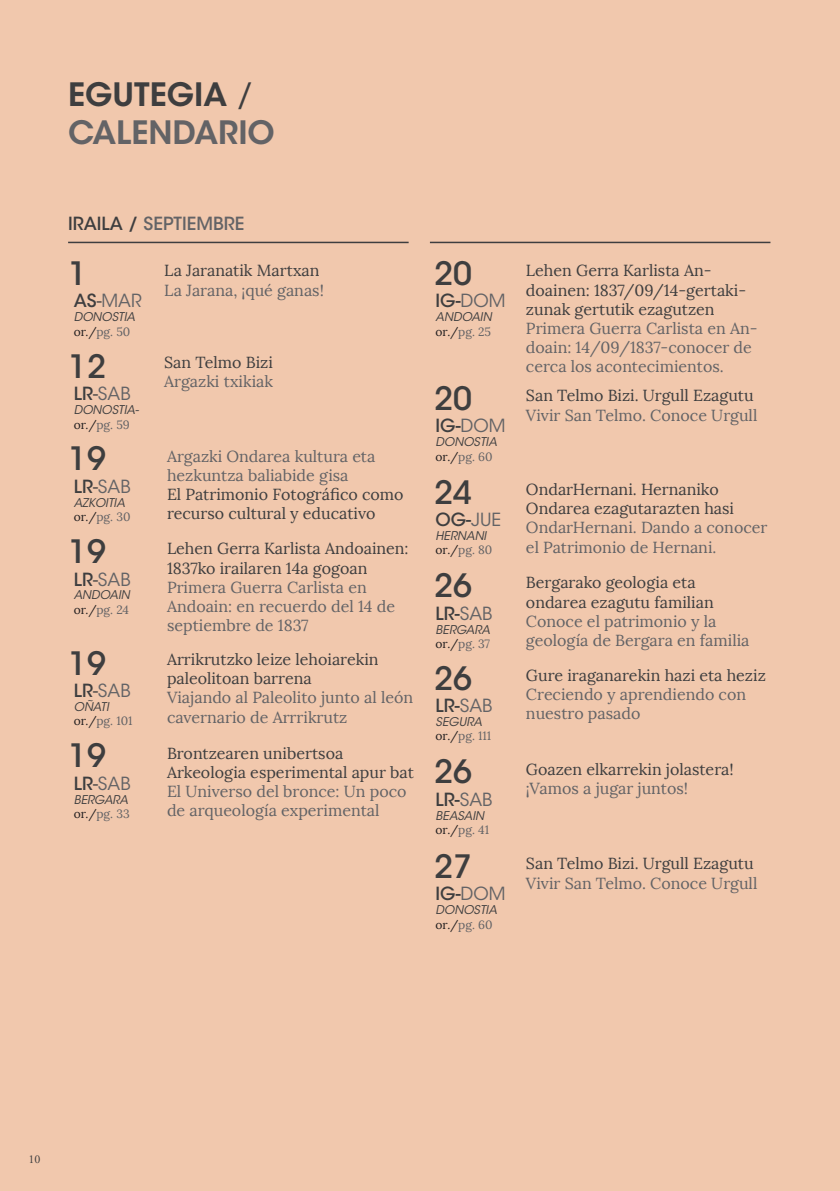
<style>
.page{position:relative;width:840px;height:1191px;background:#fff}
.page>*{position:absolute;margin:0;border:0;box-sizing:border-box;transform-origin:0 0}
.t1{font:500 32px "ITC Avant Garde Std";color:#3e3e3f}
.t2{font:600 32px/38.4px "ITC Avant Garde Std";color:#636366}
.t3{font:500 18px "ITC Avant Garde Std";color:#3e3e3f}
.t4{font:18px "ITC Avant Garde Std";color:#636366}
.t5{font:500 18px "ITC Avant Garde Std";color:#636366}
.t6{font:16px/19.2px "Lora";color:#636366}
.t7{font:16px/19.2px "Lora";color:#3e3e3f}
.t8{font:12px "Lora";color:#231f20}
.t9{font:italic 12px "ITC Avant Garde Std";color:#3e3e3f}
.t10{font:12px "Lora";color:#636366}
.t11{font:12px "Adobe Garamond Pro";color:#3e3e3f}
.s1{color:#3e3e3f}
.s2{font-weight:400;color:#3e3e3f}
.s3{font-weight:500;color:#3e3e3f}
.s4{color:#636366}
.s5{color:#231f20}
.s6{font-weight:400;color:#636366}
</style>
<div class="page">
<div style="left:0;top:0;width:839px;height:1191px;background:#f1c8ad"></div>
<hr style="left:68px;top:242px;width:340px;height:1px;background:#3e3e3f">
<hr style="left:429px;top:242px;width:341px;height:1px;background:#3e3e3f">
<h1 class="t2" style="left:68px;top:75px;width:208px"><span class="s1">EGUTEGIA</span> <span class="s2">/<br></span>CALENDARIO</h1>
<p class="t5" style="left:68px;top:213px;width:178px"><span class="s1">IRAILA /</span> SEPTIEMBRE</p>
<h1 class="t1" style="left:68px;top:253px;width:20px">1</h1>
<p class="t4" style="left:74px;top:290px;width:69px"><span class="s3">AS</span><span class="s1">-</span>MAR</p>
<p class="t9" style="left:74px;top:310px;width:63px">DONOSTIA</p>
<p class="t8" style="left:74px;top:324px;width:58px">or./<span class="s4">pg.</span> <span class="s4">50</span></p>
<p class="t7" style="left:164px;top:261px;width:157px">La Jaranatik Martxan</p>
<p class="t6" style="left:164px;top:280px;width:161px">La Jarana, ¡qué ganas!</p>
<h1 class="t1" style="left:68px;top:346px;width:39px">12</h1>
<p class="t4" style="left:74px;top:383px;width:58px"><span class="s3">LR</span><span class="s1">-</span>SAB</p>
<p class="t9" style="left:74px;top:402px;width:67px">DONOSTIA-</p>
<p class="t10" style="left:74px;top:417px;width:57px"><span class="s5">or./</span>pg. 59</p>
<h1 class="t1" style="left:68px;top:439px;width:39px">19</h1>
<p class="t4" style="left:74px;top:475px;width:58px"><span class="s3">LR</span><span class="s1">-</span>SAB</p>
<p class="t9" style="left:74px;top:495px;width:53px">AZKOITIA</p>
<p class="t8" style="left:74px;top:510px;width:58px">or./<span class="s4">pg.</span> <span class="s4">30</span></p>
<h1 class="t1" style="left:68px;top:531px;width:39px">19</h1>
<p class="t4" style="left:74px;top:568px;width:58px"><span class="s3">LR</span><span class="s1">-</span>SAB</p>
<p class="t9" style="left:74px;top:588px;width:58px">ANDOAIN</p>
<p class="t8" style="left:74px;top:602px;width:57px">or./<span class="s4">pg.</span> <span class="s4">24</span></p>
<h1 class="t1" style="left:68px;top:643px;width:39px">19</h1>
<p class="t4" style="left:74px;top:679px;width:58px"><span class="s3">LR</span><span class="s1">-</span>SAB</p>
<p class="t9" style="left:74px;top:699px;width:37px">OÑATI</p>
<p class="t8" style="left:74px;top:714px;width:60px">or./<span class="s4">pg.</span> <span class="s4">101</span></p>
<h1 class="t1" style="left:68px;top:735px;width:39px">19</h1>
<p class="t4" style="left:74px;top:772px;width:58px"><span class="s3">LR</span><span class="s1">-</span>SAB</p>
<p class="t9" style="left:74px;top:792px;width:56px">BERGARA</p>
<p class="t8" style="left:74px;top:806px;width:57px">or./<span class="s4">pg.</span> <span class="s4">33</span></p>
<p class="t7" style="left:164px;top:352px;width:110px">San Telmo Bizi</p>
<p class="t6" style="left:164px;top:372px;width:110px">Argazki txikiak</p>
<p class="t6" style="left:167px;top:446px;width:210px">Argazki Ondarea kultura eta hezkuntza baliabide gisa</p>
<p class="t7" style="left:167px;top:485px;width:238px">El Patrimonio Fotográfico como recurso cultural y educativo</p>
<p class="t7" style="left:167px;top:539px;width:243px">Lehen Gerra Karlista Andoainen:<br>1837ko irailaren 14a gogoan</p>
<p class="t6" style="left:167px;top:577px;width:229px">Primera Guerra Carlista en<br>Andoain: en recuerdo del 14 de septiembre de 1837</p>
<p class="t7" style="left:167px;top:650px;width:213px">Arrikrutzko leize lehoiarekin paleolitoan barrena</p>
<p class="t6" style="left:167px;top:688px;width:247px">Viajando al Paleolito junto al león cavernario de Arrrikrutz</p>
<p class="t7" style="left:167px;top:743px;width:248px">Brontzearen unibertsoa<br>Arkeologia esperimental apur bat</p>
<p class="t6" style="left:167px;top:782px;width:241px">El Universo del bronce: Un poco de arqueología experimental</p>
<h1 class="t1" style="left:434px;top:253px;width:39px">20</h1>
<p class="t3" style="left:435px;top:290px;width:71px">IG-<span class="s6">DOM</span></p>
<p class="t9" style="left:435px;top:310px;width:58px">ANDOAIN</p>
<p class="t8" style="left:435px;top:324px;width:57px">or./<span class="s4">pg.</span> <span class="s4">25</span></p>
<h1 class="t1" style="left:434px;top:378px;width:39px">20</h1>
<p class="t3" style="left:435px;top:415px;width:71px">IG-<span class="s6">DOM</span></p>
<p class="t9" style="left:435px;top:435px;width:63px">DONOSTIA</p>
<p class="t8" style="left:435px;top:449px;width:58px">or./<span class="s4">pg.</span> <span class="s4">60</span></p>
<h1 class="t1" style="left:434px;top:472px;width:39px">24</h1>
<p class="t3" style="left:435px;top:508px;width:67px">OG-<span class="s6">JUE</span></p>
<p class="t9" style="left:435px;top:528px;width:52px">HERNANI</p>
<p class="t8" style="left:435px;top:543px;width:58px">or./<span class="s4">pg.</span> <span class="s4">80</span></p>
<h1 class="t1" style="left:434px;top:565px;width:39px">26</h1>
<p class="t3" style="left:435px;top:602px;width:58px">LR-<span class="s6">SAB</span></p>
<p class="t9" style="left:435px;top:622px;width:56px">BERGARA</p>
<p class="t10" style="left:435px;top:636px;width:56px"><span class="s5">or./</span>pg. 37</p>
<h1 class="t1" style="left:434px;top:658px;width:39px">26</h1>
<p class="t3" style="left:435px;top:694px;width:58px">LR-<span class="s6">SAB</span></p>
<p class="t9" style="left:435px;top:714px;width:48px">SEGURA</p>
<p class="t8" style="left:435px;top:729px;width:57px">or./<span class="s4">pg.</span> <span class="s4">111</span></p>
<h1 class="t1" style="left:434px;top:751px;width:39px">26</h1>
<p class="t3" style="left:435px;top:788px;width:58px">LR-<span class="s6">SAB</span></p>
<p class="t9" style="left:435px;top:808px;width:50px">BEASAIN</p>
<p class="t8" style="left:435px;top:822px;width:55px">or./<span class="s4">pg.</span> <span class="s4">41</span></p>
<h1 class="t1" style="left:434px;top:846px;width:39px">27</h1>
<p class="t3" style="left:435px;top:882px;width:71px">IG-<span class="s6">DOM</span></p>
<p class="t9" style="left:435px;top:902px;width:63px">DONOSTIA</p>
<p class="t8" style="left:435px;top:917px;width:58px">or./<span class="s4">pg.</span> <span class="s4">60</span></p>
<p class="t7" style="left:525px;top:261px;width:222px">Lehen Gerra Karlista An&shy;doainen: 1837/09/14-gertaki&shy;zunak gertutik ezagutzen</p>
<p class="t6" style="left:525px;top:319px;width:233px">Primera Guerra Carlista en An&shy;doain: 14/09/1837-conocer de cerca los acontecimientos.</p>
<p class="t7" style="left:525px;top:386px;width:229px">San Telmo Bizi. Urgull Ezagutu</p>
<p class="t6" style="left:525px;top:405px;width:233px">Vivir San Telmo. Conoce Urgull</p>
<p class="t7" style="left:525px;top:480px;width:209px">OndarHernani. Hernaniko<br>Ondarea ezagutarazten hasi</p>
<p class="t6" style="left:525px;top:518px;width:243px">OndarHernani. Dando a conocer el Patrimonio de Hernani.</p>
<p class="t7" style="left:525px;top:573px;width:189px">Bergarako geologia eta ondarea ezagutu familian</p>
<p class="t6" style="left:525px;top:612px;width:225px">Conoce el patrimonio y la geología de Bergara en familia</p>
<p class="t7" style="left:525px;top:666px;width:241px">Gure iraganarekin hazi eta heziz</p>
<p class="t6" style="left:525px;top:685px;width:221px">Creciendo y aprendiendo con nuestro pasado</p>
<p class="t7" style="left:525px;top:759px;width:209px">Goazen elkarrekin jolastera!</p>
<p class="t6" style="left:525px;top:778px;width:163px">¡Vamos a jugar juntos!</p>
<p class="t7" style="left:525px;top:854px;width:229px">San Telmo Bizi. Urgull Ezagutu</p>
<p class="t6" style="left:525px;top:873px;width:233px">Vivir San Telmo. Conoce Urgull</p>
<p class="t11" style="left:28px;top:1151px;width:13px">10</p>
</div>
